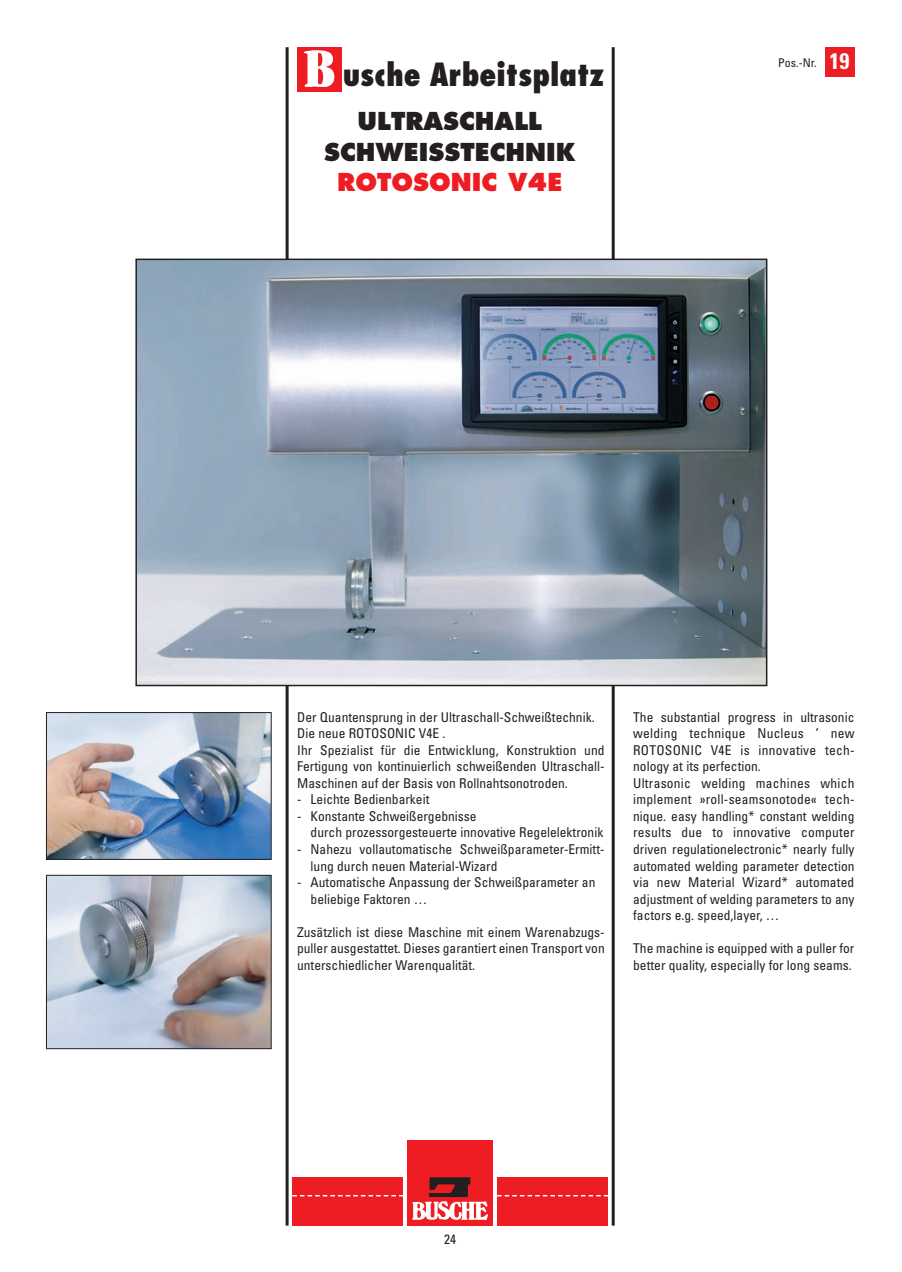
<style>
.page{position:relative;width:902px;height:1272px;background:#fff}
.page>*{position:absolute;margin:0;border:0;box-sizing:border-box;transform-origin:0 0}
.t1{font:800 condensed 31.05px "Futura";color:#231f20}
.t2{font:800 24px/30px "Futura";color:#231f20;text-align:center}
.t3{font:800 24px "Futura";color:#ee1d23}
.t4{font:condensed 13.5px/16.5px "Univers";color:#231f20}
.t5{font:condensed 12px "Univers";color:#231f20}
.s1{font-weight:700;font-size:22.5px;color:#fff}
</style>
<div class="page">
<hr style="left:285px;top:47px;width:3px;height:1178px;background:#231f20">
<hr style="left:611px;top:47px;width:3px;height:1178px;background:#231f20">
<div style="left:824px;top:47px;width:30px;height:30px;background:#ee1d23"></div>
<div style="left:292px;top:1177px;width:111px;height:48px;background:#ee1d23"></div>
<div style="left:497px;top:1177px;width:110px;height:48px;background:#ee1d23"></div>
<svg style="left:292px;top:1195px;width:111px;height:1px"></svg>
<svg style="left:497px;top:1194px;width:111px;height:2px"></svg>
<div style="left:407px;top:1140px;width:86px;height:85px;background:#ee1d23"></div>
<svg style="left:412px;top:1177px;width:76px;height:44px"></svg>
<img style="left:138px;top:261px;width:626px;height:422px">
<div style="left:135px;top:258px;width:632px;height:428px;border:2px solid #231f20"></div>
<img style="left:48px;top:714px;width:221px;height:143px">
<div style="left:46px;top:712px;width:225px;height:147px;border:1px solid #231f20"></div>
<img style="left:48px;top:876px;width:221px;height:171px">
<div style="left:46px;top:874px;width:225px;height:175px;border:1px solid #231f20"></div>
<img style="left:297px;top:47px;width:44px;height:44px">
<h1 class="t1" style="left:343px;top:61px;width:263px">usche Arbeitsplatz</h1>
<h2 class="t2" style="left:324px;top:108px;width:253px">ULTRASCHALL<br>SCHWEISSTECHNIK</h2>
<h2 class="t3" style="left:337px;top:171px;width:227px">ROTOSONIC V4E</h2>
<p class="t5" style="left:778px;top:58px;width:73px">Pos.-Nr. <span class="s1">19</span></p>
<p class="t4" style="left:297px;top:710px;width:309px">Der Quantensprung in der Ultraschall-Schweißtechnik.<br>Die neue ROTOSONIC V4E .<br>Ihr Spezialist für die Entwicklung, Konstruktion und Fertigung von kontinuierlich schweißenden Ultraschall-Maschinen auf der Basis von Rollnahtsonotroden.</p>
<p class="t4" style="left:297px;top:792px;width:134px">- Leichte Bedienbarkeit</p>
<p class="t4" style="left:310px;top:809px;width:294px;text-indent:-13px">- Konstante Schweißergebnisse<br>durch prozessorgesteuerte innovative Regelelektronik</p>
<p class="t4" style="left:310px;top:842px;width:295px;text-indent:-13px">- Nahezu vollautomatische Schweißparameter-Ermitt&shy;lung durch neuen Material-Wizard</p>
<p class="t4" style="left:310px;top:875px;width:286px;text-indent:-13px">- Automatische Anpassung der Schweißparameter an beliebige Faktoren …</p>
<p class="t4" style="left:297px;top:924px;width:309px;text-align:justify">Zusätzlich ist diese Maschine mit einem Warenabzugs&shy;puller ausgestattet. Dieses garantiert einen Transport von unterschiedlicher Warenqualität.</p>
<p class="t4" style="left:633px;top:710px;width:223px">The substantial progress in ultrasonic welding technique Nucleus ’ new ROTOSONIC V4E is innovative tech&shy;nology at its perfection.<br>Ultrasonic welding machines which implement »roll-seamsonotode« tech&shy;nique. easy handling* constant welding results due to innovative computer driven regulationelectronic* nearly fully automated welding parameter detection via new Material Wizard* automated adjustment of welding parameters to any factors e.g. speed,layer, …</p>
<p class="t4" style="left:633px;top:941px;width:223px">The machine is equipped with a puller for better quality, especially for long seams.</p>
<p class="t4" style="left:444px;top:1231px;width:13px">24</p>
</div>
